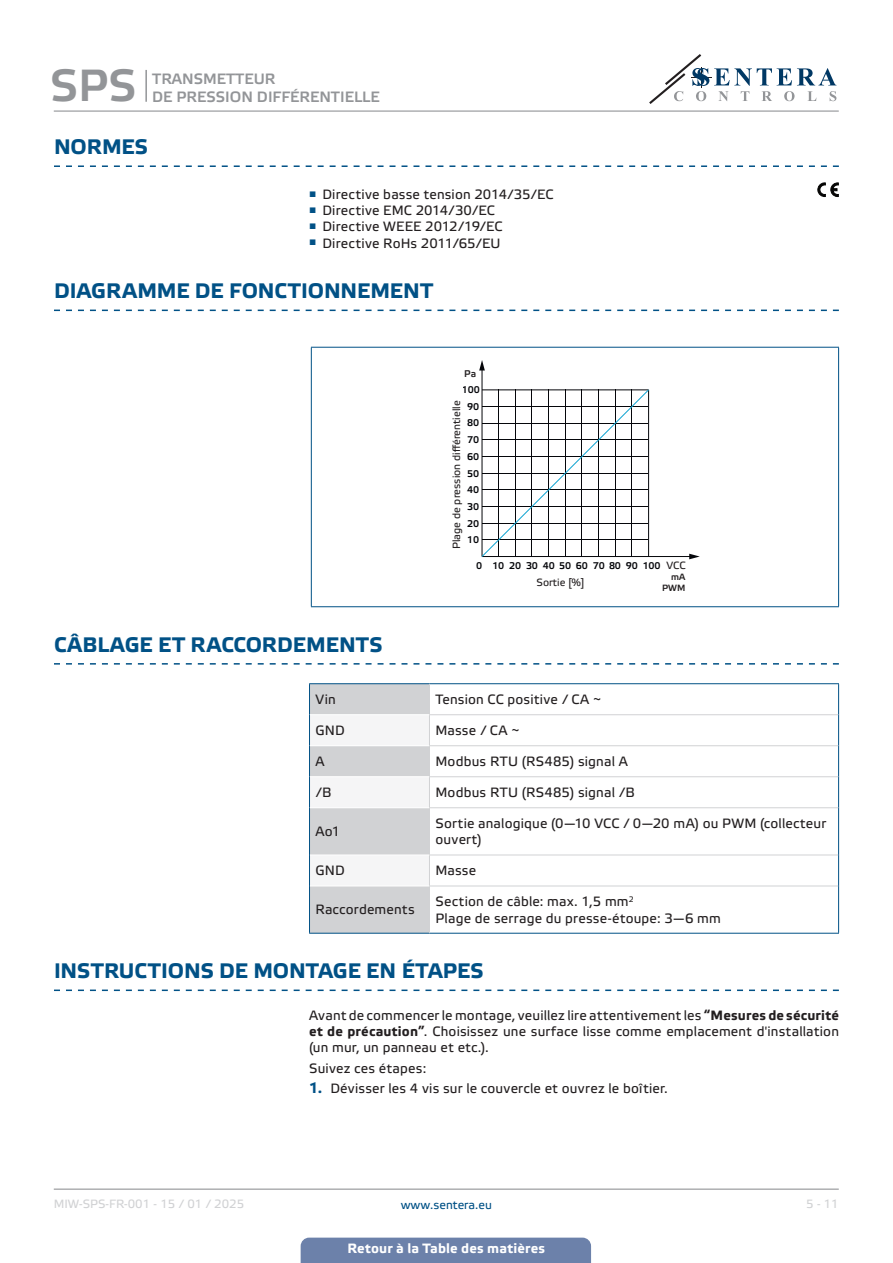
<style>
.page{position:relative;width:893px;height:1263px;background:#fff}
.page>*{position:absolute;margin:0;border:0;box-sizing:border-box;transform-origin:0 0}
.t1{font:45px "Etelka Medium Pro";color:#939598}
.t2{font:700 21px "Etelka Text Pro";color:#015186}
.t3{font:15px/18px "Etelka Medium Pro";color:#939598}
.body{font:13.5px/16.2px "Etelka Text Pro";letter-spacing:.015em;color:#231f20;text-align:justify}
.TABLE_TEXT_WHITE{font:13.5px/16.2px "Etelka Text Pro";letter-spacing:.015em;color:#231f20}
.t4{font:700 13.5px "Etelka Text Pro";letter-spacing:.01em;color:#fff}
.t5{font:12px "Etelka Text Pro";color:#d1d2d4}
.t6{font:12px "Etelka Text Pro";color:#015186}
.t7{font:10.5px "Etelka Text Pro";color:#231f20}
.t8{font:9.75px "Etelka Medium Pro";letter-spacing:-.02em;color:#05060a}
.t9{font:9.75px "Etelka Medium Pro";color:#231f20}
.t10{font:9px/10.9px "Etelka Medium Pro";color:#231f20;text-align:right}
.s1{font-weight:700}
.s2{font-weight:700;font-size:15px;color:#015186}
</style>
<div class="page">
<hr style="left:54px;top:111px;width:785px;height:1px;background:#939598">
<hr style="left:54px;top:1188px;width:785px;height:2px;background:#939598">
<svg style="left:649px;top:54px;width:187px;height:50px"></svg>
<div style="left:301px;top:1237px;width:290px;height:26px;background:#6c81aa"></div>
<hr style="left:145px;top:70px;width:2px;height:32px;background:#939598">
<svg style="left:54px;top:165px;width:785px;height:2px"></svg>
<svg style="left:54px;top:310px;width:785px;height:1px"></svg>
<svg style="left:54px;top:663px;width:785px;height:2px"></svg>
<svg style="left:817px;top:183px;width:21px;height:14px"></svg>
<hr style="left:311px;top:347px;width:528px;height:1px;background:#015186">
<hr style="left:311px;top:348px;width:1px;height:258px;background:#015186">
<hr style="left:838px;top:348px;width:1px;height:258px;background:#015186">
<hr style="left:311px;top:606px;width:528px;height:1px;background:#015186">
<hr style="left:482px;top:369px;width:1px;height:187px;background:#05060a">
<svg style="left:479px;top:360px;width:6px;height:10px"></svg>
<hr style="left:482px;top:556px;width:209px;height:1px;background:#05060a">
<svg style="left:689px;top:554px;width:11px;height:5px"></svg>
<svg style="left:481px;top:389px;width:168px;height:168px"></svg>
<svg style="left:430px;top:684px;width:408px;height:249px"></svg>
<svg style="left:310px;top:684px;width:119px;height:249px"></svg>
<hr style="left:309px;top:683px;width:120px;height:1px;background:#015186">
<hr style="left:309px;top:684px;width:1px;height:31px;background:#015186">
<hr style="left:429px;top:683px;width:410px;height:1px;background:#015186">
<hr style="left:838px;top:684px;width:1px;height:31px;background:#015186">
<hr style="left:309px;top:715px;width:1px;height:31px;background:#015186">
<hr style="left:838px;top:715px;width:1px;height:31px;background:#015186">
<hr style="left:309px;top:746px;width:1px;height:31px;background:#015186">
<hr style="left:838px;top:746px;width:1px;height:31px;background:#015186">
<hr style="left:309px;top:777px;width:1px;height:31px;background:#015186">
<hr style="left:838px;top:777px;width:1px;height:31px;background:#015186">
<hr style="left:309px;top:808px;width:1px;height:47px;background:#015186">
<hr style="left:838px;top:808px;width:1px;height:47px;background:#015186">
<hr style="left:309px;top:855px;width:1px;height:31px;background:#015186">
<hr style="left:838px;top:855px;width:1px;height:31px;background:#015186">
<hr style="left:309px;top:886px;width:1px;height:47px;background:#015186">
<hr style="left:838px;top:886px;width:1px;height:47px;background:#015186">
<hr style="left:309px;top:933px;width:120px;height:1px;background:#015186">
<hr style="left:429px;top:933px;width:410px;height:1px;background:#015186">
<hr style="left:429px;top:684px;width:1px;height:30px;background:#d1d2d4">
<hr style="left:429px;top:714px;width:409px;height:1px;background:#d1d2d4">
<hr style="left:429px;top:715px;width:1px;height:30px;background:#d1d2d4">
<hr style="left:429px;top:745px;width:409px;height:1px;background:#d1d2d4">
<hr style="left:429px;top:746px;width:1px;height:30px;background:#d1d2d4">
<hr style="left:429px;top:776px;width:409px;height:1px;background:#d1d2d4">
<hr style="left:429px;top:777px;width:1px;height:30px;background:#d1d2d4">
<hr style="left:429px;top:807px;width:409px;height:1px;background:#d1d2d4">
<hr style="left:429px;top:808px;width:1px;height:47px;background:#d1d2d4">
<hr style="left:429px;top:855px;width:409px;height:1px;background:#d1d2d4">
<hr style="left:429px;top:855px;width:1px;height:31px;background:#d1d2d4">
<hr style="left:429px;top:886px;width:409px;height:1px;background:#d1d2d4">
<hr style="left:429px;top:886px;width:1px;height:47px;background:#d1d2d4">
<hr style="left:310px;top:714px;width:119px;height:1px;background:#fff">
<hr style="left:310px;top:745px;width:119px;height:1px;background:#fff">
<hr style="left:310px;top:776px;width:119px;height:1px;background:#fff">
<hr style="left:310px;top:807px;width:119px;height:1px;background:#fff">
<hr style="left:310px;top:855px;width:119px;height:1px;background:#fff">
<hr style="left:310px;top:886px;width:119px;height:1px;background:#fff">
<svg style="left:54px;top:989px;width:785px;height:2px"></svg>
<h1 class="t1" style="left:50px;top:61px;width:88px">SPS</h1>
<p class="t3" style="left:152px;top:70px;width:229px">TRANSMETTEUR<br>DE PRESSION DIFFÉRENTIELLE</p>
<p class="t2" style="left:54px;top:135px;width:96px">NORMES</p>
<p class="body" style="left:309px;top:187px;width:246px"><sup>■</sup> Directive basse tension 2014/35/EC</p>
<p class="body" style="left:309px;top:203px;width:187px"><sup>■</sup> Directive EMC 2014/30/EC</p>
<p class="body" style="left:309px;top:219px;width:195px"><sup>■</sup> Directive WEEE 2012/19/EC</p>
<p class="body" style="left:309px;top:236px;width:193px"><sup>■</sup> Directive RoHs 2011/65/EU</p>
<p class="t2" style="left:54px;top:279px;width:381px">DIAGRAMME DE FONCTIONNEMENT</p>
<p class="t9" style="left:464px;top:368px;width:13px">Pa</p>
<p class="t8" style="left:462px;top:384px;width:19px">100</p>
<p class="t7" style="left:451px;top:549px;width:150px;rotate:-90deg">Plage de pression différentielle</p>
<p class="t8" style="left:467px;top:401px;width:13px">90</p>
<p class="t10" style="left:452px;top:546px;width:132px;rotate:-90deg">Differential pressure range [%]</p>
<p class="t8" style="left:467px;top:417px;width:13px">80</p>
<p class="t8" style="left:467px;top:434px;width:13px">70</p>
<p class="t8" style="left:467px;top:451px;width:13px">60</p>
<p class="t8" style="left:467px;top:468px;width:13px">50</p>
<p class="t8" style="left:467px;top:484px;width:13px">40</p>
<p class="t8" style="left:467px;top:501px;width:13px">30</p>
<p class="t8" style="left:467px;top:518px;width:13px">20</p>
<p class="t8" style="left:467px;top:534px;width:13px">10</p>
<p class="t2" style="left:54px;top:633px;width:330px">CÂBLAGE ET RACCORDEMENTS</p>
<p class="t7" style="left:666px;top:560px;width:21px">VCC</p>
<p class="t8" style="left:476px;top:561px;width:186px">0 10 20 30 40 50 60 70 80 90 100</p>
<p class="t10" style="left:662px;top:561px;width:25px">VDC mA<br>PWM</p>
<p class="t10" style="left:539px;top:576px;width:49px">Output [%]</p>
<p class="t7" style="left:536px;top:576px;width:49px">Sortie [%]</p>
<p class="TABLE_TEXT_WHITE" style="left:315px;top:692px;width:22px">Vin</p>
<p class="TABLE_TEXT_WHITE" style="left:435px;top:692px;width:167px">Tension CC positive / CA ~</p>
<p class="TABLE_TEXT_WHITE" style="left:315px;top:723px;width:31px">GND</p>
<p class="TABLE_TEXT_WHITE" style="left:435px;top:723px;width:86px">Masse / CA ~</p>
<p class="TABLE_TEXT_WHITE" style="left:315px;top:754px;width:11px">A</p>
<p class="TABLE_TEXT_WHITE" style="left:435px;top:754px;width:194px">Modbus RTU (RS485) signal A</p>
<p class="TABLE_TEXT_WHITE" style="left:315px;top:785px;width:18px">/B</p>
<p class="TABLE_TEXT_WHITE" style="left:435px;top:785px;width:201px">Modbus RTU (RS485) signal /B</p>
<p class="TABLE_TEXT_WHITE" style="left:315px;top:824px;width:26px">Ao1</p>
<p class="TABLE_TEXT_WHITE" style="left:435px;top:816px;width:392px">Sortie analogique (0—10 VCC / 0—20 mA) ou PWM (collecteur ouvert)</p>
<p class="TABLE_TEXT_WHITE" style="left:315px;top:863px;width:31px">GND</p>
<p class="TABLE_TEXT_WHITE" style="left:435px;top:863px;width:42px">Masse</p>
<p class="TABLE_TEXT_WHITE" style="left:315px;top:902px;width:101px">Raccordements</p>
<p class="TABLE_TEXT_WHITE" style="left:435px;top:894px;width:287px">Section de câble: max. 1,5 mm<sup>2<br></sup>Plage de serrage du presse-étoupe: 3—6 mm</p>
<p class="t2" style="left:54px;top:959px;width:431px">INSTRUCTIONS DE MONTAGE EN ÉTAPES</p>
<p class="body" style="left:309px;top:1008px;width:531px">Avant de commencer le montage, veuillez lire attentivement les <span class="s1">“Mesures de sécurité et de précaution”</span>. Choisissez une surface lisse comme emplacement d'installation (un mur, un panneau et etc.).</p>
<p class="body" style="left:309px;top:1061px;width:119px">Suivez ces étapes:</p>
<p class="body" style="left:309px;top:1081px;width:360px"><span class="s2">1.</span> Dévisser les 4 vis sur le couvercle et ouvrez le boîtier.</p>
<p class="t5" style="left:54px;top:1197px;width:192px">MIW-SPS-FR-001 - 15 / 01 / 2025</p>
<p class="t6" style="left:401px;top:1198px;width:93px">www.sentera.eu</p>
<p class="t5" style="left:806px;top:1197px;width:34px">5 - 11</p>
<p class="t4" style="left:347px;top:1240px;width:199px">Retour à la Table des matières</p>
</div>
